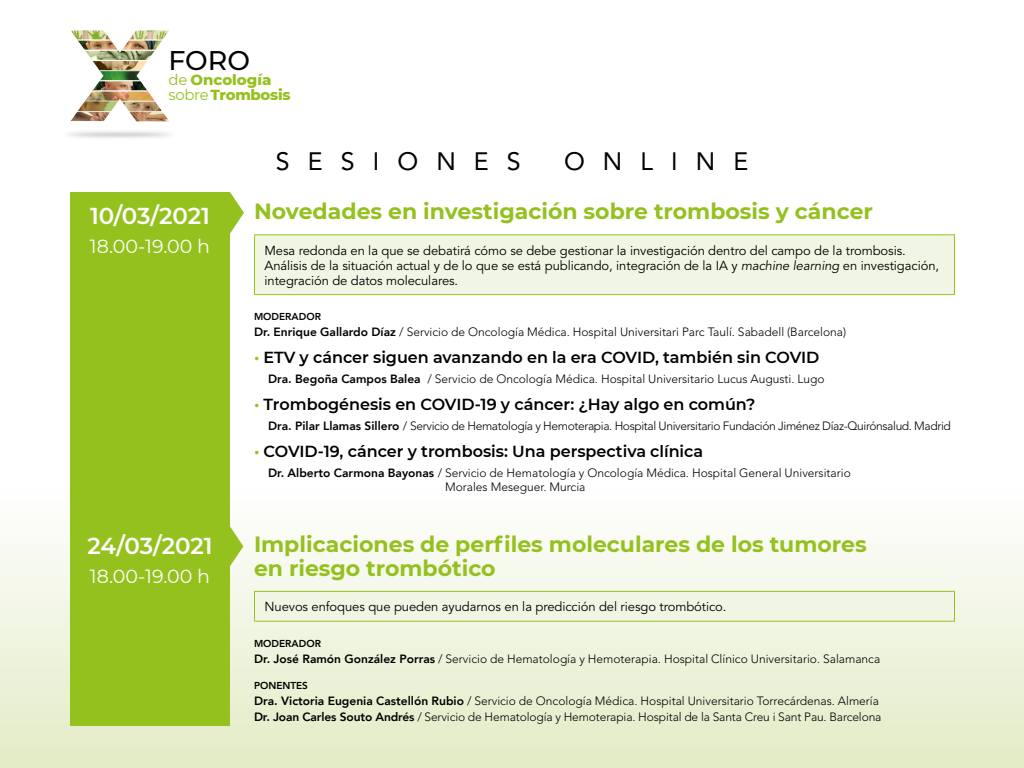
<style>
.page{position:relative;width:1024px;height:768px;background:#fff}
.page>*{position:absolute;margin:0;border:0;box-sizing:border-box;transform-origin:0 0}
.t1{font:500 26.9px "Montserrat";color:#000}
.t2{font:25px "Avenir LT Std";letter-spacing:.725em;color:#000}
.t3{font:600 23px "Montserrat";letter-spacing:-.005em;color:#fff}
.t4{font:700 22px/24px "Montserrat";color:#95c11f}
.t5{font:19px "Montserrat";color:#fff}
.t6{font:600 16px "Montserrat";color:#000}
.t7{font:800 14.9px/15.2px "Montserrat";letter-spacing:-.015em;color:#95c11f}
.t8{font:13px/15px "Avenir LT Std";letter-spacing:-.005em;color:#000}
.t9{font:300 12px/16px "Avenir LT Std";color:#000}
.t10{font:300 12px "Avenir LT Std";letter-spacing:-.03em;color:#000}
.t11{font:800 10px "Avenir LT Std";color:#000}
.s1{font-weight:400}
.s2{font-style:italic}
.s3{font-family:"Avenir";font-weight:800}
.s4{color:#95c11f}
</style>
<div class="page">
<div style="left:0;top:490px;width:1024px;height:278px;background:linear-gradient(to bottom,#fefefe,#e3ecc6)"></div>
<svg style="left:230px;top:192px;width:14px;height:42px"></svg>
<div style="left:70px;top:192px;width:160px;height:534px;background:#95c11f"></div>
<div style="left:254px;top:591px;width:700px;height:30px;background:#f1f6e4"></div>
<hr style="left:254px;top:591px;width:701px;height:1px;background:#95c11f">
<svg style="left:254px;top:592px;width:1px;height:29px"></svg>
<svg style="left:954px;top:592px;width:1px;height:29px"></svg>
<hr style="left:254px;top:621px;width:701px;height:1px;background:#95c11f">
<svg style="left:230px;top:526px;width:13px;height:41px"></svg>
<div style="left:254px;top:235px;width:700px;height:60px;background:#f1f6e4"></div>
<hr style="left:254px;top:234px;width:701px;height:1px;background:#95c11f">
<hr style="left:254px;top:235px;width:1px;height:59px;background:#95c11f">
<hr style="left:954px;top:235px;width:1px;height:59px;background:#95c11f">
<hr style="left:254px;top:294px;width:701px;height:1px;background:#95c11f">
<img style="left:70px;top:30px;width:99px;height:92px">
<img style="left:78px;top:101px;width:40px;height:10px">
<h1 class="t1" style="left:168px;top:42px;width:83px">FORO</h1>
<p class="t7" style="left:168px;top:71px;width:124px"><span class="s1">de</span> Oncología <span class="s1">sobre</span> Trombosis</p>
<h3 class="t3" style="left:90px;top:200px;width:121px">10/03/2021</h3>
<h3 class="t5" style="left:90px;top:234px;width:122px">18.00-19.00 h</h3>
<h3 class="t3" style="left:87px;top:529px;width:127px">24/03/2021</h3>
<h3 class="t5" style="left:90px;top:563px;width:122px">18.00-19.00 h</h3>
<h2 class="t2" style="left:276px;top:146px;width:247px">SESIONES</h2>
<h2 class="t2" style="left:564px;top:146px;width:186px">ONLINE</h2>
<h3 class="t4" style="left:254px;top:198px;width:621px">Novedades en investigación sobre trombosis y cáncer</h3>
<p class="t8" style="left:264px;top:243px;width:676px">Mesa redonda en la que se debatirá cómo se debe gestionar la investigación dentro del campo de la trombosis.<br>Análisis de la situación actual y de lo que se está publicando, integración de la IA y <span class="s2">machine learning</span> en investigación, integración de datos moleculares.</p>
<p class="t11" style="left:254px;top:311px;width:69px">MODERADOR</p>
<p class="t9" style="left:254px;top:324px;width:594px"><span class="s3">Dr. Enrique Gallardo Díaz</span> / Servicio de Oncología Médica. Hospital Universitari Parc Taulí. Sabadell (Barcelona)</p>
<h3 class="t6" style="left:254px;top:346px;width:567px"><span class="s4">•</span> ETV y cáncer siguen avanzando en la era COVID, también sin COVID</h3>
<p class="t9" style="left:268px;top:371px;width:558px"><span class="s3">Dra. Begoña Campos Balea</span> / Servicio de Oncología Médica. Hospital Universitario Lucus Augusti. Lugo</p>
<h3 class="t6" style="left:254px;top:393px;width:503px"><span class="s4">•</span> Trombogénesis en COVID-19 y cáncer: ¿Hay algo en común?</h3>
<p class="t10" style="left:268px;top:419px;width:684px"><span class="s3">Dra. Pilar Llamas Sillero</span> / Servicio de Hematología y Hemoterapia. Hospital Universitario Fundación Jiménez Díaz-Quirónsalud. Madrid</p>
<h3 class="t6" style="left:254px;top:440px;width:451px"><span class="s4">•</span> COVID-19, cáncer y trombosis: Una perspectiva clínica</h3>
<p class="t9" style="left:445px;top:466px;width:407px;line-height:14px;text-indent:-177px"><span class="s3">Dr. Alberto Carmona Bayonas</span> / Servicio de Hematología y Oncología Médica. Hospital General Universitario<br>Morales Meseguer. Murcia</p>
<h3 class="t4" style="left:254px;top:531px;width:614px">Implicaciones de perfiles moleculares de los tumores en riesgo trombótico</h3>
<p class="t8" style="left:264px;top:600px;width:464px">Nuevos enfoques que pueden ayudarnos en la predicción del riesgo trombótico.</p>
<p class="t11" style="left:254px;top:637px;width:69px">MODERADOR</p>
<p class="t9" style="left:254px;top:651px;width:628px"><span class="s3">Dr. José Ramón González Porras</span> / Servicio de Hematología y Hemoterapia. Hospital Clínico Universitario. Salamanca</p>
<p class="t11" style="left:254px;top:679px;width:56px">PONENTES</p>
<p class="t9" style="left:254px;top:693px;width:629px"><span class="s3">Dra. Victoria Eugenia Castellón Rubio</span> / Servicio de Oncología Médica. Hospital Universitario Torrecárdenas. Almería<br><span class="s3">Dr. Joan Carles Souto Andrés</span> / Servicio de Hematología y Hemoterapia. Hospital de la Santa Creu i Sant Pau. Barcelona</p>
</div>
